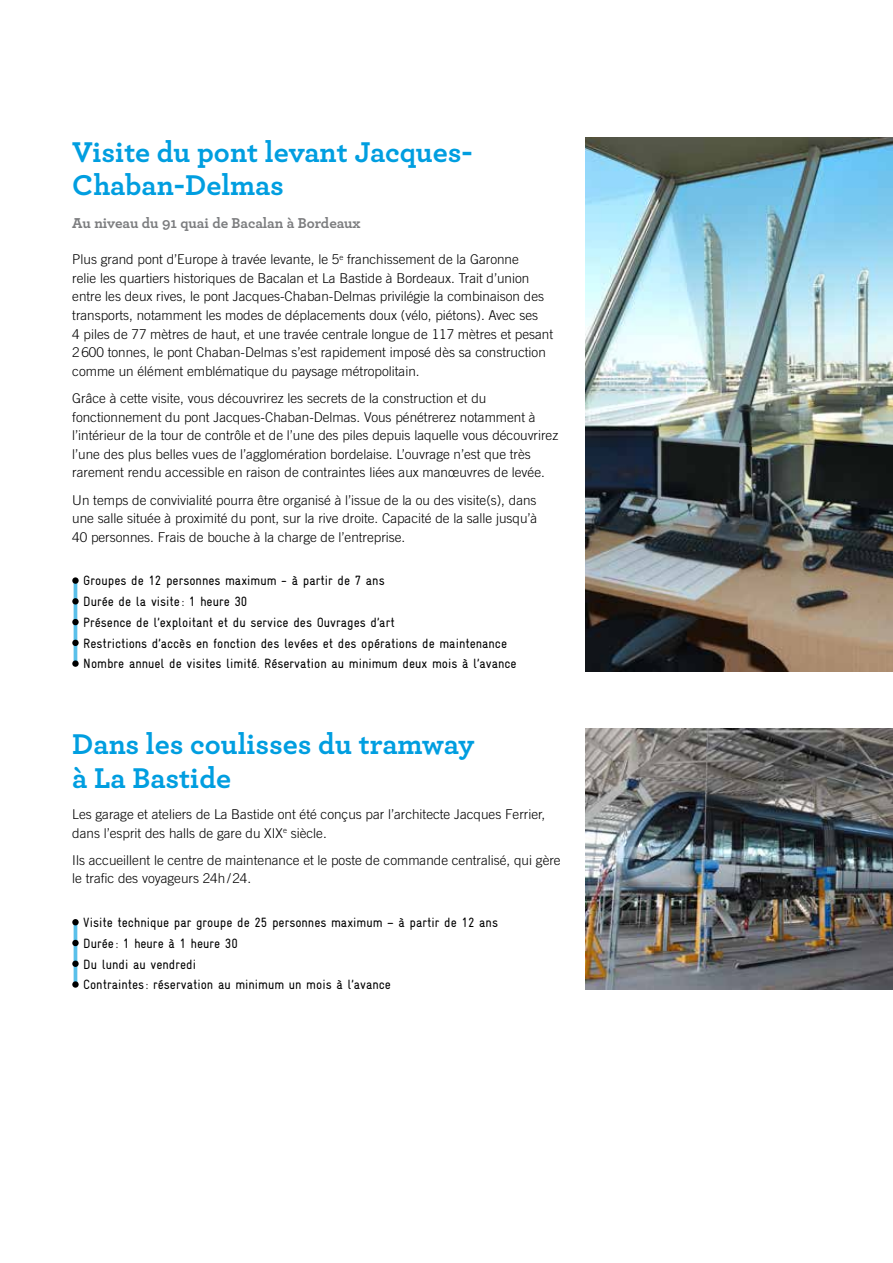
<style>
.page{position:relative;width:893px;height:1263px;background:#fff}
.page>*{position:absolute;margin:0;border:0;box-sizing:border-box;transform-origin:0 0}
.t1{font:700 30px/33.3px "Archer Pro";color:#009ee0}
.t2{font:700 15px "Archer Pro";color:#7b7c7e}
.t3{font:300 13.5px/18.6px "Trade Gothic";color:#000}
.t4{font:13.5px/20.7px "Gravur Condensed Pro";color:#000}
</style>
<div class="page">
<img style="left:585px;top:728px;width:308px;height:261px">
<img style="left:585px;top:138px;width:308px;height:534px">
<svg style="left:72px;top:577px;width:7px;height:7px"></svg>
<svg style="left:72px;top:598px;width:7px;height:6px"></svg>
<div style="left:72px;top:619px;width:7px;height:6px;background:#000;border-radius:50%"></div>
<div style="left:72px;top:640px;width:7px;height:6px;background:#000;border-radius:50%"></div>
<svg style="left:72px;top:660px;width:7px;height:7px"></svg>
<div style="left:72px;top:919px;width:7px;height:6px;background:#000;border-radius:50%"></div>
<div style="left:72px;top:940px;width:7px;height:6px;background:#000;border-radius:50%"></div>
<svg style="left:72px;top:960px;width:7px;height:7px"></svg>
<svg style="left:72px;top:981px;width:7px;height:7px"></svg>
<hr style="left:74px;top:581px;width:3px;height:84px;background:#009ee0">
<hr style="left:74px;top:922px;width:3px;height:62px;background:#009ee0">
<h1 class="t1" style="left:72px;top:133px;width:402px">Visite du pont levant Jacques-<br>Chaban-Delmas</h1>
<p class="t2" style="left:72px;top:212px;width:290px">Au niveau du 91 quai de Bacalan à Bordeaux</p>
<p class="t3" style="left:72px;top:250px;width:482px">Plus grand pont d’Europe à travée levante, le 5<sup>e</sup> franchissement de la Garonne<br>relie les quartiers historiques de Bacalan et La Bastide à Bordeaux. Trait d’union entre les deux rives, le pont Jacques-Chaban-Delmas privilégie la combinaison des transports, notamment les modes de déplacements doux (vélo, piétons). Avec ses<br>4 piles de 77 mètres de haut, et une travée centrale longue de 117 mètres et pesant 2600 tonnes, le pont Chaban-Delmas s’est rapidement imposé dès sa construction comme un élément emblématique du paysage métropolitain.</p>
<p class="t3" style="left:72px;top:389px;width:488px">Grâce à cette visite, vous découvrirez les secrets de la construction et du fonctionnement du pont Jacques-Chaban-Delmas. Vous pénétrerez notamment à l’intérieur de la tour de contrôle et de l’une des piles depuis laquelle vous découvrirez l’une des plus belles vues de l’agglomération bordelaise. L’ouvrage n’est que très rarement rendu accessible en raison de contraintes liées aux manœuvres de levée.</p>
<p class="t3" style="left:72px;top:490px;width:467px;text-align:justify">Un temps de convivialité pourra être organisé à l’issue de la ou des visite(s), dans une salle située à proximité du pont, sur la rive droite. Capacité de la salle jusqu’à 40 personnes. Frais de bouche à la charge de l’entreprise.</p>
<p class="t4" style="left:83px;top:571px;width:435px">Groupes de 12 personnes maximum - à partir de 7 ans<br>Durée de la visite : 1 heure 30<br>Présence de l’exploitant et du service des Ouvrages d’art<br>Restrictions d’accès en fonction des levées et des opérations de maintenance Nombre annuel de visites limité. Réservation au minimum deux mois à l’avance</p>
<h1 class="t1" style="left:72px;top:726px;width:404px">Dans les coulisses du tramway à La Bastide</h1>
<p class="t3" style="left:72px;top:805px;width:475px">Les garage et ateliers de La Bastide ont été conçus par l’architecte Jacques Ferrier, dans l’esprit des halls de gare du XIX<sup>e</sup> siècle.</p>
<p class="t3" style="left:72px;top:850px;width:490px">Ils accueillent le centre de maintenance et le poste de commande centralisé, qui gère le trafic des voyageurs 24h/24.</p>
<p class="t4" style="left:83px;top:912px;width:416px">Visite technique par groupe de 25 personnes maximum – à partir de 12 ans Durée : 1 heure à 1 heure 30<br>Du lundi au vendredi<br>Contraintes : réservation au minimum un mois à l’avance</p>
</div>
